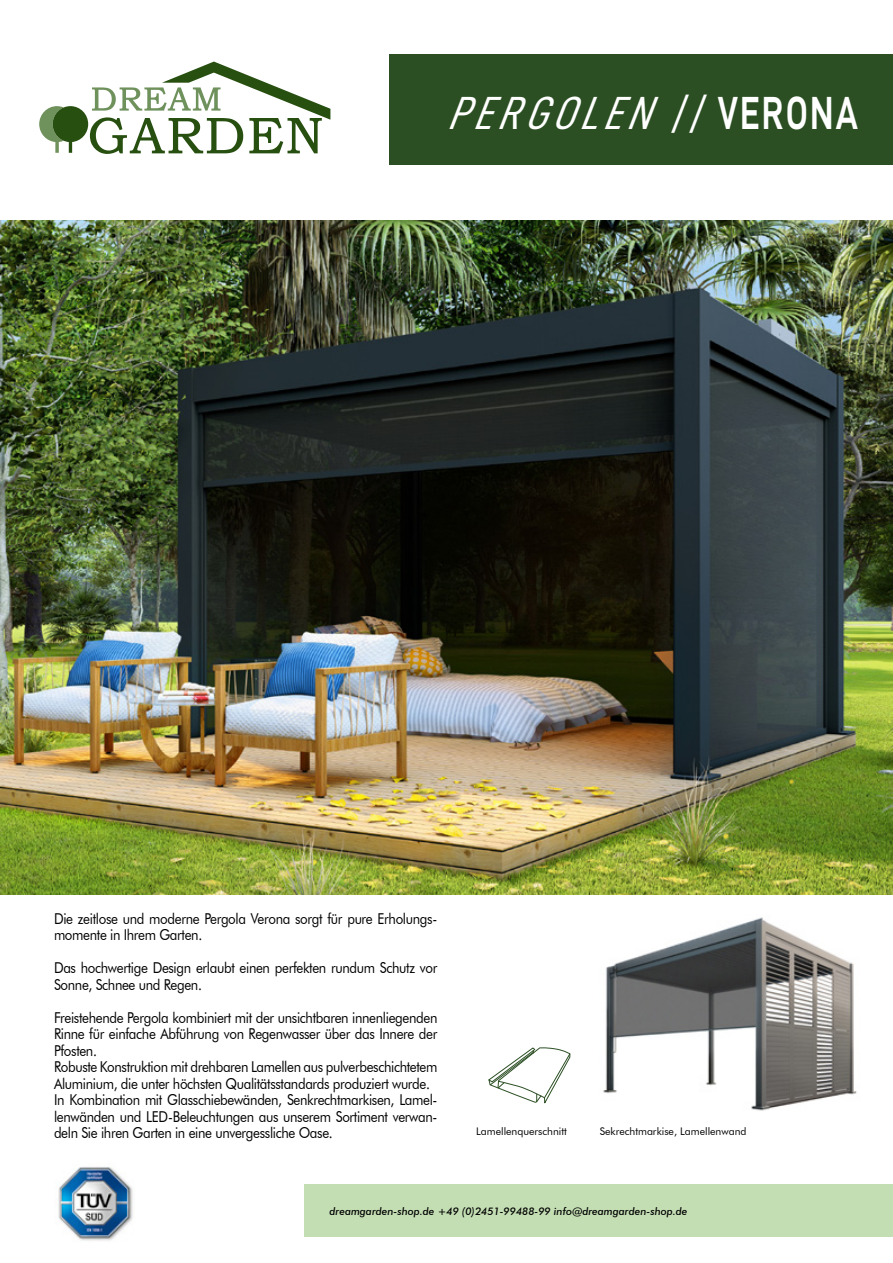
<style>
.page{position:relative;width:893px;height:1263px;background:#fff}
.page>*{position:absolute;margin:0;border:0;box-sizing:border-box;transform-origin:0 0}
.t1{font:italic 46.5px "D DIN Condensed";color:#fff}
.t2{font:15px/16.5px "Futura BT";letter-spacing:-.025em;color:#000;scale:.89 1}
.t3{font:italic 500 10.5px "Futura BT";color:#000}
.t4{font:10.5px "Futura BT";color:#000}
.s1{font-family:"D DIN Exp Bold";font-style:normal}
</style>
<div class="page">
<img style="left:0;top:220px;width:893px;height:675px">
<div style="left:389px;top:54px;width:504px;height:111px;background:#2b4f22"></div>
<svg style="left:90px;top:62px;width:240px;height:92px"></svg>
<svg style="left:39px;top:106px;width:24px;height:47px"></svg>
<div style="left:53px;top:106px;width:35px;height:36px;background:#274f10;border-radius:17px"></div>
<div style="left:304px;top:1184px;width:589px;height:53px;background:#c4deb4"></div>
<img style="left:58px;top:1167px;width:77px;height:74px">
<img style="left:603px;top:917px;width:254px;height:194px">
<svg style="left:488px;top:1047px;width:83px;height:57px"></svg>
<h1 class="t1" style="left:447px;top:87px;width:412px">PERGOLEN ||<span class="s1">V E R O N A</span></h1>
<p class="t2" style="left:54px;top:910px;width:432px">Die zeitlose und moderne Pergola Verona sorgt für pure Erholungs&shy;momente in Ihrem Garten.</p>
<p class="t2" style="left:54px;top:959px;width:432px">Das hochwertige Design erlaubt einen perfekten rundum Schutz vor<br>Sonne, Schnee und Regen.</p>
<p class="t2" style="left:54px;top:1009px;width:432px">Freistehende Pergola kombiniert mit der unsichtbaren innenliegenden Rinne für einfache Abführung von Regenwasser über das Innere der Pfosten.<br>Robuste Konstruktion mit drehbaren Lamellen aus pulverbeschichtetem Aluminium, die unter höchsten Qualitätsstandards produziert wurde.<br>In Kombination mit Glasschiebewänden, Senkrechtmarkisen, Lamel&shy;lenwänden und LED-Beleuchtungen aus unserem Sortiment verwan&shy;deln Sie ihren Garten in eine unvergessliche Oase.</p>
<p class="t4" style="left:476px;top:1125px;width:92px">Lamellenquerschnitt</p>
<p class="t4" style="left:600px;top:1125px;width:148px">Sekrechtmarkise, Lamellenwand</p>
<p class="t3" style="left:330px;top:1205px;width:359px">dreamgarden-shop.de +49 (0)2451-99488-99 info@dreamgarden-shop.de</p>
</div>
